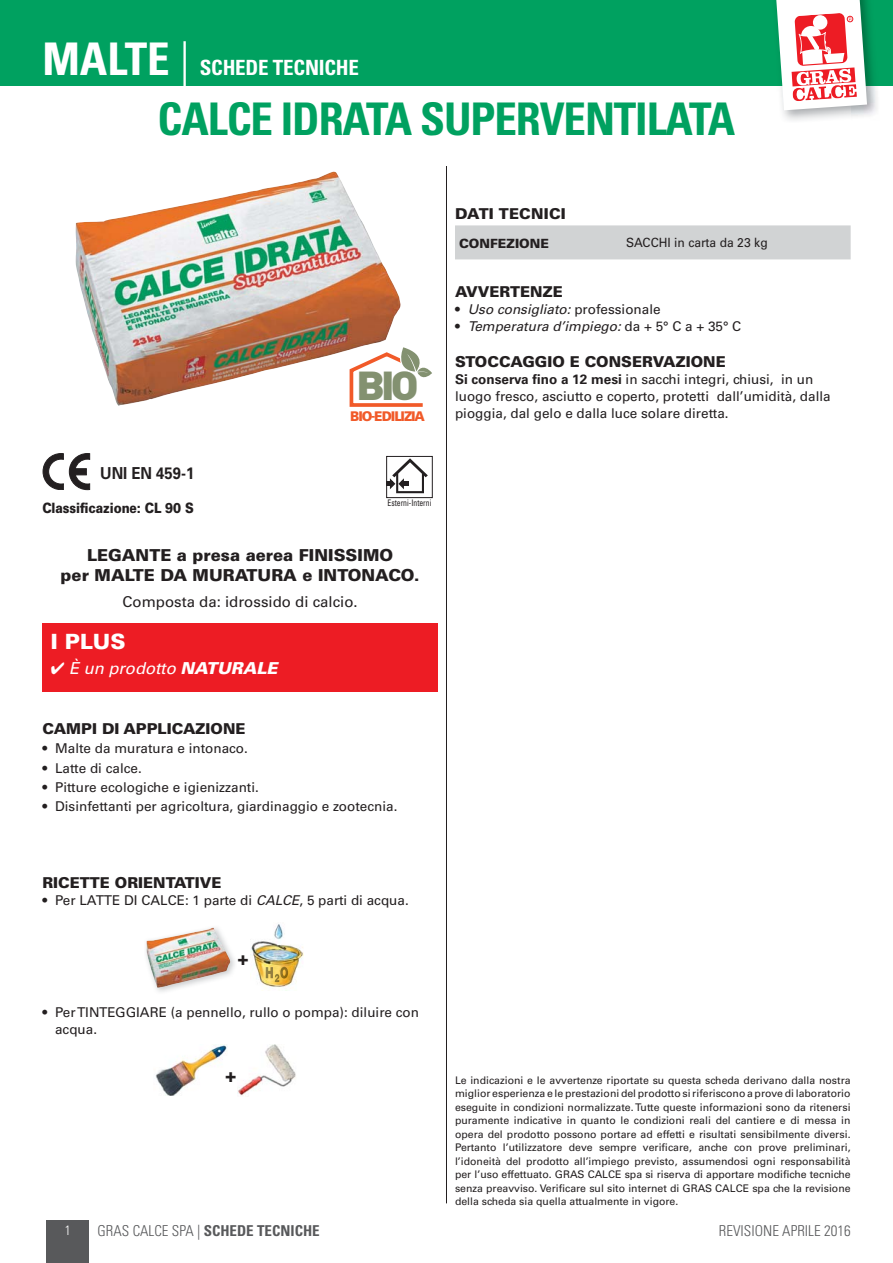
<style>
.page{position:relative;width:893px;height:1263px;background:#fff}
.page>*{position:absolute;margin:0;border:0;box-sizing:border-box;transform-origin:0 0}
.t1{font:700 condensed 45px "Univers LT Std";letter-spacing:-.025em;color:#00a160}
.t2{font:900 39.9px "DIN";color:#839170;scale:1.11 1}
.t3{font:700 condensed 21px "Univers LT Std";letter-spacing:-.01em;color:#fff}
.t4{font:900 21px "Univers";color:#fff}
.t5{font:900 18.15px "Univers";color:#231f20}
.t6{font:900 18px "Univers";color:#231f20}
.t7{font:900 16.5px/19.8px "Univers";color:#231f20;text-align:center}
.t8{font:italic 16.5px "Univers";color:#fff}
.t9{font:700 16.5px "Univers";color:#231f20;scale:.9 1}
.t10{font:900 15px "Univers";color:#231f20}
.t11{font:15px "Univers";color:#231f20}
.t12{font:700 condensed 15px "Univers LT Std";color:#58595b}
.t13{font:300 condensed 15px "Univers LT Std";color:#58595b}
.t14{font:900 14.25px "Univers";letter-spacing:-.01em;color:#231f20;scale:.85 1}
.t15{font:13.5px/17.2px "Univers";color:#231f20}
.t16{font:italic 13.5px "Univers";color:#231f20}
.t17{font:900 13.5px "Vectora LH";letter-spacing:-.08em;color:#f15a29}
.t18{font:300 condensed 13.5px "Univers LT Std";color:#fff}
.t19{font:12.75px "Univers";color:#231f20;scale:.95 1}
.t20{font:900 12.75px "Univers";color:#231f20}
.t21{font:10.5px/13.5px "Univers";color:#231f20;text-align:justify}
.t22{font:condensed 9px "Univers LT Std";color:#231f20;scale:.85 1}
.s1{font-size:45px}
.s2{font-weight:300;font-size:45px}
.s3{font-weight:900}
.s4{font-style:normal}
.s5{font-weight:700}
.s6{font-style:italic}
.s7{font-weight:300}
</style>
<div class="page">
<img style="left:75px;top:171px;width:325px;height:235px">
<svg style="left:43px;top:453px;width:47px;height:37px"></svg>
<div style="left:386px;top:456px;width:46px;height:42px;border:1px solid #231f20"></div>
<svg style="left:386px;top:458px;width:42px;height:35px"></svg>
<svg style="left:348px;top:347px;width:84px;height:60px"></svg>
<hr style="left:446px;top:102px;width:1px;height:1101px;background:#231f20">
<div style="left:47px;top:1220px;width:42px;height:43px;background:#58595b"></div>
<div style="left:42px;top:624px;width:396px;height:68px;background:#ed1c24"></div>
<img style="left:155px;top:1045px;width:72px;height:50px">
<img style="left:238px;top:1045px;width:58px;height:51px">
<img style="left:251px;top:924px;width:52px;height:64px">
<img style="left:266px;top:967px;width:22px;height:15px">
<img style="left:146px;top:927px;width:89px;height:65px">
<img style="left:147px;top:928px;width:83px;height:60px">
<div style="left:0;top:0;width:892px;height:85px;background:#00a160"></div>
<div style="left:455px;top:225px;width:395px;height:34px;background:#d1d3d4"></div>
<div style="left:360px;top:102px;width:490px;height:64px;background:#fff"></div>
<img style="left:771px;top:85px;width:108px;height:32px">
<img style="left:771px;top:102px;width:79px;height:19px">
<svg style="left:775px;top:0;width:92px;height:110px"></svg>
<h3 class="t3" style="left:42px;top:58px;width:318px"><span class="s1">MALTE</span> <span class="s2">|</span> SCHEDE TECNICHE</h3>
<h1 class="t1" style="left:157px;top:97px;width:579px">CALCE IDRATA SUPERVENTILATA</h1>
<h2 class="t2" style="left:356px;top:359px;width:58px">BIO</h2>
<p class="t17" style="left:350px;top:411px;width:76px">BIO-EDILIZIA</p>
<h3 class="t9" style="left:100px;top:467px;width:106px">UNI EN 459-1</h3>
<h3 class="t14" style="left:42px;top:503px;width:180px">Classificazione: CL 90 S</h3>
<p class="t22" style="left:387px;top:500px;width:53px">Esterni-Interni</p>
<h3 class="t7" style="left:61px;top:547px;width:360px">LEGANTE a presa aerea FINISSIMO<br>per MALTE DA MURATURA e INTONACO.</h3>
<h3 class="t11" style="left:123px;top:597px;width:237px">Composta da: idrossido di calcio.</h3>
<h3 class="t4" style="left:51px;top:634px;width:76px">I PLUS</h3>
<h3 class="t8" style="left:51px;top:662px;width:228px">✔ È un prodotto <span class="s3">NATURALE</span></h3>
<h3 class="t10" style="left:42px;top:723px;width:205px">CAMPI DI APPLICAZIONE</h3>
<p class="t15" style="left:42px;top:741px;width:207px">• Malte da muratura e intonaco.</p>
<p class="t15" style="left:42px;top:760px;width:101px">• Latte di calce.</p>
<p class="t15" style="left:42px;top:780px;width:218px">• Pitture ecologiche e igienizzanti.</p>
<p class="t15" style="left:42px;top:799px;width:356px">• Disinfettanti per agricoltura, giardinaggio e zootecnia.</p>
<h3 class="t10" style="left:455px;top:208px;width:112px">DATI TECNICI</h3>
<p class="t20" style="left:459px;top:238px;width:91px">CONFEZIONE</p>
<p class="t19" style="left:626px;top:238px;width:150px">SACCHI in carta da 23 kg</p>
<h3 class="t10" style="left:455px;top:286px;width:109px">AVVERTENZE</h3>
<p class="t16" style="left:455px;top:304px;width:207px"><span class="s4">•</span> Uso consigliato: <span class="s4">professionale</span></p>
<p class="t16" style="left:455px;top:322px;width:288px"><span class="s4">•</span> Temperatura d’impiego: <span class="s4">da + 5° C a + 35° C</span></p>
<h3 class="t10" style="left:455px;top:356px;width:272px">STOCCAGGIO E CONSERVAZIONE</h3>
<p class="t15" style="left:455px;top:372px;width:377px"><span class="s5">Si conserva fino a 12 mesi</span> in sacchi integri, chiusi, in un luogo fresco, asciutto e coperto, protetti dall’umidità, dalla pioggia, dal gelo e dalla luce solare diretta.</p>
<h3 class="t10" style="left:42px;top:877px;width:181px">RICETTE ORIENTATIVE</h3>
<p class="t15" style="left:42px;top:893px;width:368px">• Per LATTE DI CALCE: 1 parte di <span class="s6">CALCE</span>, 5 parti di acqua.</p>
<h3 class="t6" style="left:237px;top:952px;width:13px">+</h3>
<p class="t15" style="left:55px;top:1005px;width:365px;text-indent:-13px">• Per TINTEGGIARE (a pennello, rullo o pompa): diluire con acqua.</p>
<h3 class="t5" style="left:225px;top:1069px;width:13px">+</h3>
<p class="t21" style="left:455px;top:1074px;width:397px">Le indicazioni e le avvertenze riportate su questa scheda derivano dalla nostra miglior esperienza e le prestazioni del prodotto si riferiscono a prove di laboratorio eseguite in condizioni normalizzate. Tutte queste informazioni sono da ritenersi puramente indicative in quanto le condizioni reali del cantiere e di messa in opera del prodotto possono portare ad effetti e risultati sensibilmente diversi.<br>Pertanto l’utilizzatore deve sempre verificare, anche con prove preliminari, l’idoneità del prodotto all’impiego previsto, assumendosi ogni responsabilità per l’uso effettuato. GRAS CALCE spa si riserva di apportare modifiche tecniche senza preavviso. Verificare sul sito internet di GRAS CALCE spa che la revisione della scheda sia quella attualmente in vigore.</p>
<p class="t18" style="left:65px;top:1224px;width:7px">1</p>
<h3 class="t12" style="left:98px;top:1224px;width:223px"><span class="s7">GRAS CALCE SPA |</span> SCHEDE TECNICHE</h3>
<h3 class="t13" style="left:719px;top:1224px;width:133px">REVISIONE APRILE 2016</h3>
</div>
